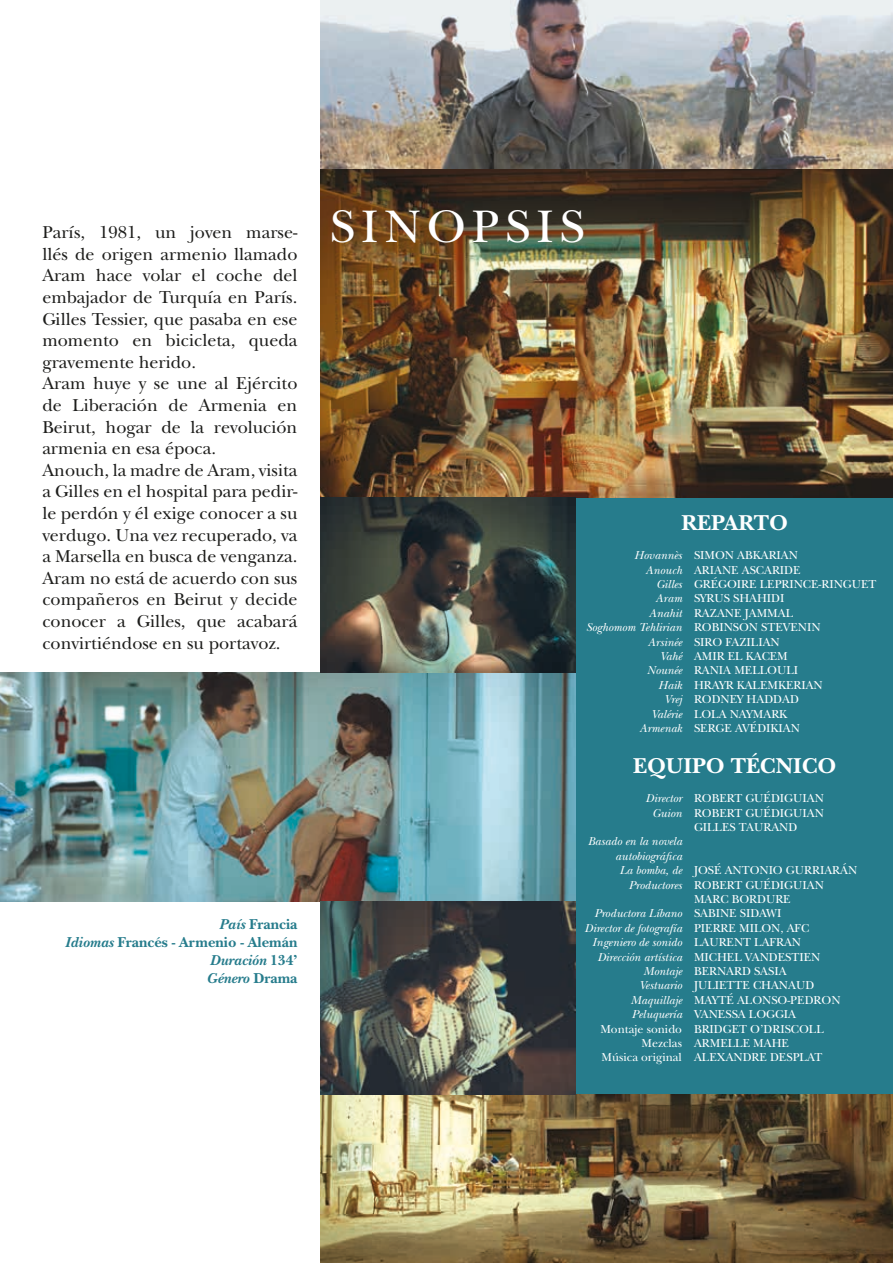
<style>
.page{position:relative;width:893px;height:1263px;background:#fff}
.page>*{position:absolute;margin:0;border:0;box-sizing:border-box;transform-origin:0 0}
.t1{font:47.7px "New Baskerville";letter-spacing:.13em;color:#fff}
.t2{font:700 22.5px "New Baskerville";color:#fff}
.t3{font:18px/21.6px "New Baskerville";color:#1d1d1b}
.t4{font:700 15px/18px "New Baskerville";color:#267c8c;text-align:right}
.t5{font:12px "New Baskerville";color:#fff}
.t6{font:italic 12px "New Baskerville";color:#fff}
.s1{font-style:italic}
.s2{font-style:normal}
</style>
<div class="page">
<div style="left:575px;top:498px;width:318px;height:597px;background:#267c8c"></div>
<img style="left:320px;top:0;width:573px;height:498px">
<img style="left:320px;top:1095px;width:573px;height:168px">
<img style="left:0;top:672px;width:575px;height:229px">
<img style="left:320px;top:498px;width:255px;height:174px">
<img style="left:320px;top:901px;width:255px;height:194px">
<p class="t3" style="left:42px;top:222px;width:257px">París, 1981, un joven marse&shy;llés de origen armenio llamado<br>Aram hace volar el coche del embajador de Turquía en París.<br>Gilles Tessier, que pasaba en ese momento en bicicleta, queda gravemente herido.<br>Aram huye y se une al Ejército de Liberación de Armenia en<br>Beirut, hogar de la revolución armenia en esa época.<br>Anouch, la madre de Aram, visita a Gilles en el hospital para pedir&shy;le perdón y él exige conocer a su verdugo. Una vez recuperado, va a Marsella en busca de venganza.<br>Aram no está de acuerdo con sus compañeros en Beirut y decide conocer a Gilles, que acabará convirtiéndose en su portavoz.</p>
<p class="t4" style="left:65px;top:915px;width:234px"><span class="s1">País</span> Francia<br><span class="s1">Idiomas</span> Francés - Armenio - Alemán<br><span class="s1">Duración</span> 134’<br><span class="s1">Género</span> Drama</p>
<h1 class="t1" style="left:330px;top:199px;width:256px">SINOPSIS</h1>
<h2 class="t2" style="left:681px;top:510px;width:108px">REPARTO</h2>
<p class="t5" style="left:634px;top:548px;width:165px"><span class="s1">Hovannès</span> SIMON ABKARIAN</p>
<p class="t5" style="left:645px;top:563px;width:157px"><span class="s1">Anouch</span> ARIANE ASCARIDE</p>
<p class="t5" style="left:656px;top:577px;width:222px"><span class="s1">Gilles</span> GRÉGOIRE LEPRINCE-RINGUET</p>
<p class="t5" style="left:656px;top:591px;width:130px"><span class="s1">Aram</span> SYRUS SHAHIDI</p>
<p class="t5" style="left:649px;top:606px;width:146px"><span class="s1">Anahit</span> RAZANE JAMMAL</p>
<p class="t6" style="left:586px;top:620px;width:236px">Soghomom Tehlirian <span class="s2">ROBINSON STEVENIN</span></p>
<p class="t5" style="left:648px;top:635px;width:133px"><span class="s1">Arsinée</span> SIRO FAZILIAN</p>
<p class="t5" style="left:660px;top:649px;width:130px"><span class="s1">Vahé</span> AMIR EL KACEM</p>
<p class="t5" style="left:647px;top:663px;width:153px"><span class="s1">Nounée</span> RANIA MELLOULI</p>
<p class="t5" style="left:658px;top:678px;width:166px"><span class="s1">Haik</span> HRAYR KALEMKERIAN</p>
<p class="t5" style="left:664px;top:692px;width:136px"><span class="s1">Vrej</span> RODNEY HADDAD</p>
<p class="t5" style="left:651px;top:707px;width:138px"><span class="s1">Valérie</span> LOLA NAYMARK</p>
<p class="t5" style="left:639px;top:721px;width:162px"><span class="s1">Armenak</span> SERGE AVÉDIKIAN</p>
<h2 class="t2" style="left:633px;top:753px;width:205px">EQUIPO TÉCNICO</h2>
<p class="t5" style="left:646px;top:791px;width:179px"><span class="s1">Director</span> ROBERT GUÉDIGUIAN</p>
<p class="t5" style="left:652px;top:806px;width:173px"><span class="s1">Guion</span> ROBERT GUÉDIGUIAN</p>
<p class="t5" style="left:694px;top:820px;width:105px">GILLES TAURAND</p>
<p class="t6" style="left:588px;top:834px;width:96px">Basado en la novela</p>
<p class="t6" style="left:615px;top:849px;width:68px">autobiográfica</p>
<p class="t5" style="left:619px;top:863px;width:239px"><span class="s1">La bomba, de</span> JOSÉ ANTONIO GURRIARÁN</p>
<p class="t5" style="left:629px;top:878px;width:196px"><span class="s1">Productores</span> ROBERT GUÉDIGUIAN</p>
<p class="t5" style="left:694px;top:892px;width:98px">MARC BORDURE</p>
<p class="t6" style="left:594px;top:906px;width:188px">Productora Líbano <span class="s2">SABINE SIDAWI</span></p>
<p class="t6" style="left:585px;top:921px;width:226px">Director de fotografía <span class="s2">PIERRE MILON, AFC</span></p>
<p class="t6" style="left:592px;top:935px;width:210px">Ingeniero de sonido <span class="s2">LAURENT LAFRAN</span></p>
<p class="t6" style="left:598px;top:950px;width:224px">Dirección artística <span class="s2">MICHEL VANDESTIEN</span></p>
<p class="t5" style="left:643px;top:964px;width:145px"><span class="s1">Montaje</span> BERNARD SASIA</p>
<p class="t5" style="left:639px;top:978px;width:177px"><span class="s1">Vestuario</span> JULIETTE CHANAUD</p>
<p class="t5" style="left:631px;top:993px;width:211px"><span class="s1">Maquillaje</span> MAYTÉ ALONSO-PEDRON</p>
<p class="t5" style="left:632px;top:1007px;width:166px"><span class="s1">Peluquería</span> VANESSA LOGGIA</p>
<p class="t5" style="left:600px;top:1022px;width:225px">Montaje sonido BRIDGET O’DRISCOLL</p>
<p class="t5" style="left:641px;top:1036px;width:149px">Mezclas ARMELLE MAHE</p>
<p class="t5" style="left:602px;top:1050px;width:222px">Música original ALEXANDRE DESPLAT</p>
</div>
